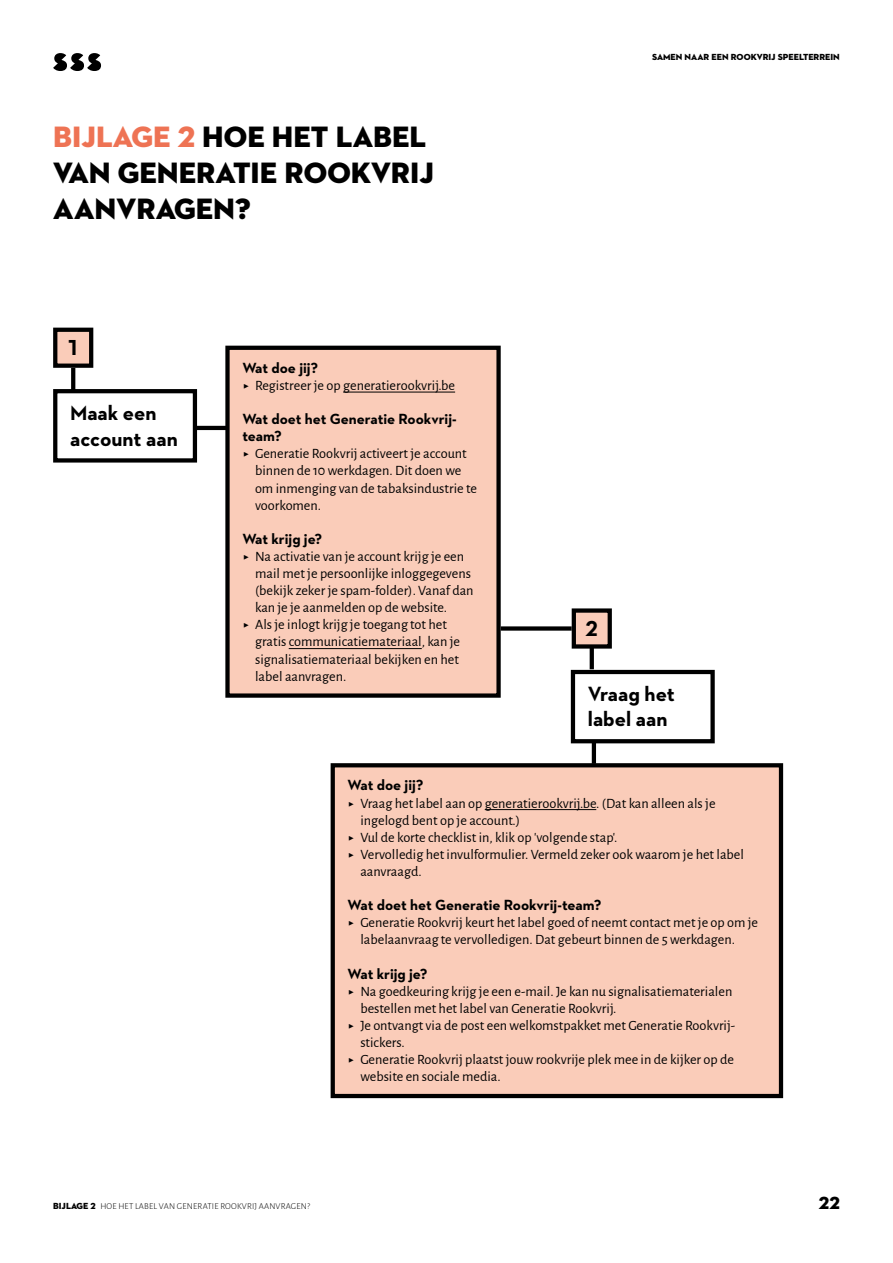
<style>
.page{position:relative;width:893px;height:1263px;background:#fff}
.page>*{position:absolute;margin:0;border:0;box-sizing:border-box;transform-origin:0 0}
.t1{font:30px/36px "Neutraface 2 Display Titling";color:#000}
.t2{font:700 22.05px "Neutraface 2 Text";color:#000}
.t3{font:700 21px/25.2px "Neutraface 2 Text";color:#000}
.t4{font:18px "Neutraface 2 Display Titling";color:#000}
.t5{font:700 15px/17.1px "Neutraface 2 Text";color:#000}
.t6{font:14.25px/17.1px "Alegreya Sans";color:#000}
.t7{font:300 9px "Alegreya Sans";letter-spacing:.02em;color:#000}
.t8{font:9px "Neutraface 2 Display Titling";color:#000}
.s1{color:#ee7354}
.s2{font-size:16.5px}
.s3{font-family:"Neutraface 2 Display Titling";font-weight:400}
</style>
<div class="page">
<svg style="left:53px;top:53px;width:48px;height:18px"></svg>
<div style="left:53px;top:389px;width:144px;height:74px;border:4px solid #000"></div>
<div style="left:227px;top:348px;width:272px;height:347px;background:#faccb9"></div>
<hr style="left:343px;top:392px;width:112px;height:1px;background:#000">
<hr style="left:289px;top:648px;width:133px;height:1px;background:#000">
<div style="left:225px;top:346px;width:276px;height:352px;border:4px solid #000"></div>
<div style="left:571px;top:670px;width:144px;height:73px;border:4px solid #000"></div>
<div style="left:333px;top:765px;width:448px;height:331px;background:#faccb9"></div>
<hr style="left:485px;top:809px;width:111px;height:1px;background:#000">
<div style="left:331px;top:763px;width:452px;height:335px;border:4px solid #000"></div>
<div style="left:55px;top:330px;width:36px;height:36px;background:#faccb9"></div>
<div style="left:53px;top:328px;width:40px;height:40px;border:4px solid #000"></div>
<div style="left:574px;top:610px;width:36px;height:36px;background:#faccb9"></div>
<div style="left:572px;top:608px;width:40px;height:41px;border:4px solid #000"></div>
<svg style="left:71px;top:368px;width:4px;height:22px"></svg>
<div style="left:501px;top:626px;width:71px;height:5px;background:#000"></div>
<hr style="left:195px;top:426px;width:32px;height:4px;background:#000">
<svg style="left:590px;top:647px;width:4px;height:22px"></svg>
<hr style="left:592px;top:741px;width:4px;height:23px;background:#000">
<h1 class="t1" style="left:53px;top:119px;width:382px"><span class="s1">BIJLAGE 2</span> HOE HET LABEL<br>VAN GENERATIE ROOKVRIJ<br>AANVRAGEN?</h1>
<h2 class="t2" style="left:67px;top:334px;width:14px">1</h2>
<h3 class="t3" style="left:70px;top:400px;width:109px">Maak een account aan</h3>
<p class="t5" style="left:242px;top:359px;width:77px">Wat doe jij?</p>
<p class="t6" style="left:242px;top:376px;width:214px"><span class="s2">▶</span> Registreer je op generatierookvrij.be</p>
<p class="t5" style="left:242px;top:410px;width:216px">Wat doet het Generatie Rookvrij&shy;team?</p>
<p class="t6" style="left:255px;top:444px;width:223px;text-indent:-13px"><span class="s2">▶</span> Generatie Rookvrij activeert je account binnen de 10 werkdagen. Dit doen we om inmenging van de tabaksindustrie te voorkomen.</p>
<p class="t5" style="left:242px;top:530px;width:81px">Wat krijg je?</p>
<p class="t6" style="left:242px;top:547px;width:223px"><span class="s2">▶</span> Na activatie van je account krijg je een</p>
<p class="t6" style="left:255px;top:564px;width:217px">mail met je persoonlijke inloggegevens</p>
<p class="t6" style="left:255px;top:581px;width:220px">(bekijk zeker je spam-folder). Vanaf dan</p>
<p class="t6" style="left:255px;top:598px;width:193px">kan je je aanmelden op de website.</p>
<p class="t6" style="left:242px;top:615px;width:206px"><span class="s2">▶</span> Als je inlogt krijg je toegang tot het</p>
<p class="t6" style="left:255px;top:633px;width:206px">gratis communicatiemateriaal, kan je</p>
<p class="t6" style="left:255px;top:650px;width:205px">signalisatiemateriaal bekijken en het</p>
<p class="t6" style="left:255px;top:667px;width:93px">label aanvragen.</p>
<p class="t8" style="left:652px;top:51px;width:189px">SAMEN NAAR EEN ROOKVRIJ SPEELTERREIN</p>
<h2 class="t2" style="left:585px;top:614px;width:14px">2</h2>
<h3 class="t3" style="left:588px;top:681px;width:89px">Vraag het label aan</h3>
<p class="t5" style="left:348px;top:777px;width:77px">Wat doe jij?</p>
<p class="t6" style="left:348px;top:794px;width:369px"><span class="s2">▶</span> Vraag het label aan op generatierookvrij.be. (Dat kan alleen als je</p>
<p class="t6" style="left:360px;top:811px;width:161px">ingelogd bent op je account.)</p>
<p class="t6" style="left:348px;top:828px;width:271px"><span class="s2">▶</span> Vul de korte checklist in, klik op 'volgende stap'.</p>
<p class="t6" style="left:348px;top:845px;width:398px"><span class="s2">▶</span> Vervolledig het invulformulier. Vermeld zeker ook waarom je het label</p>
<p class="t6" style="left:360px;top:862px;width:63px">aanvraagd.</p>
<p class="t5" style="left:348px;top:896px;width:255px">Wat doet het Generatie Rookvrij-team?</p>
<p class="t6" style="left:360px;top:913px;width:399px;text-indent:-13px"><span class="s2">▶</span> Generatie Rookvrij keurt het label goed of neemt contact met je op om je labelaanvraag te vervolledigen. Dat gebeurt binnen de 5 werkdagen.</p>
<p class="t5" style="left:348px;top:965px;width:81px">Wat krijg je?</p>
<p class="t6" style="left:348px;top:982px;width:386px"><span class="s2">▶</span> Na goedkeuring krijg je een e-mail. Je kan nu signalisatiematerialen</p>
<p class="t6" style="left:360px;top:999px;width:258px">bestellen met het label van Generatie Rookvrij.</p>
<p class="t6" style="left:348px;top:1016px;width:389px"><span class="s2">▶</span> Je ontvangt via de post een welkomstpakket met Generatie Rookvrij-</p>
<p class="t6" style="left:360px;top:1033px;width:46px">stickers.</p>
<p class="t6" style="left:348px;top:1050px;width:388px"><span class="s2">▶</span> Generatie Rookvrij plaatst jouw rookvrije plek mee in de kijker op de</p>
<p class="t6" style="left:360px;top:1067px;width:142px">website en sociale media.</p>
<p class="t7" style="left:53px;top:1200px;width:258px"><span class="s3">BIJLAGE 2</span> HOE HET LABEL VAN GENERATIE ROOKVRIJ AANVRAGEN?</p>
<p class="t4" style="left:819px;top:1192px;width:22px">22</p>
</div>
